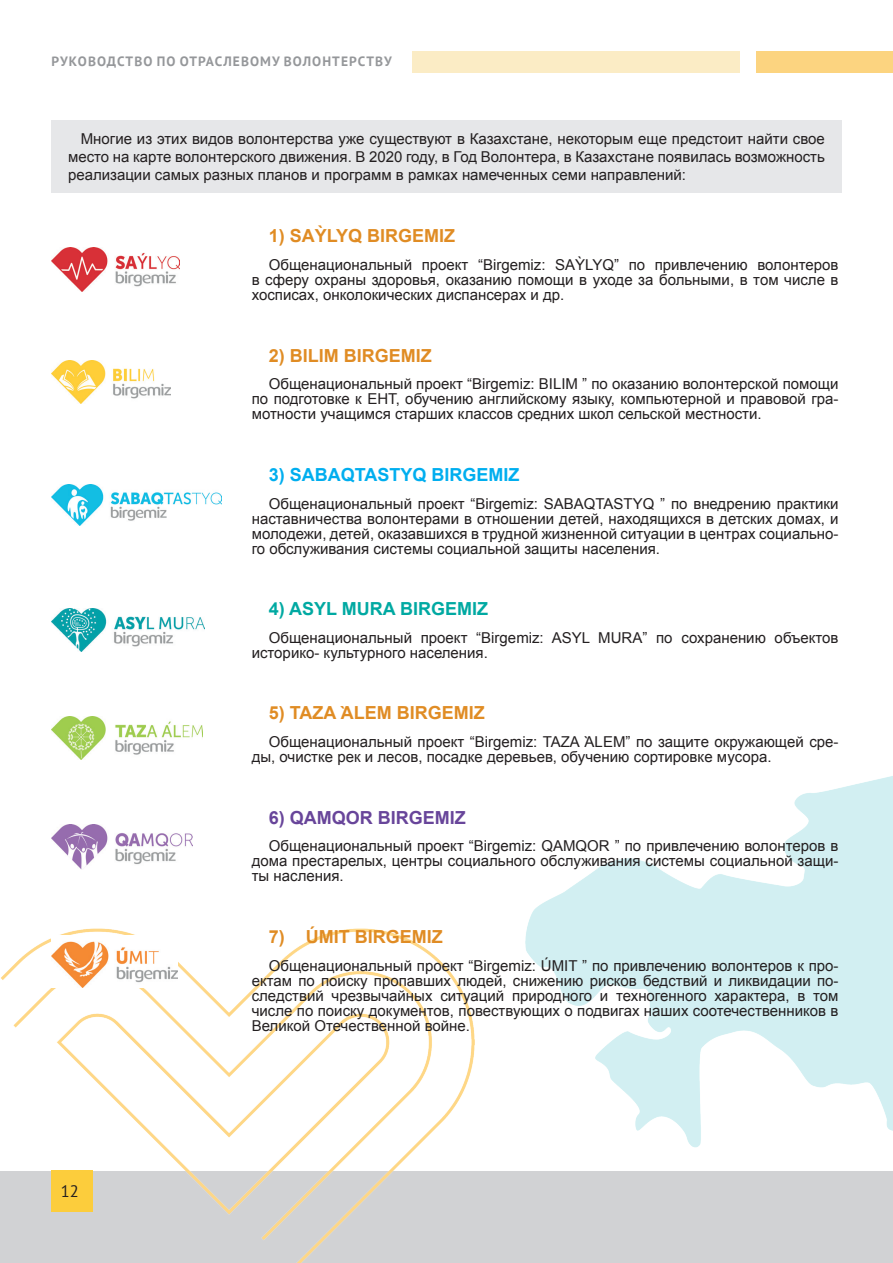
<style>
.page{position:relative;width:893px;height:1263px;background:#fff}
.page>*{position:absolute;margin:0;border:0;box-sizing:border-box;transform-origin:0 0}
.t1{font:700 18px "Arial";color:#e08c24}
.t2{font:700 18px "Arial";color:#00aeef}
.t3{font:700 18px "Arial";color:#00a9a2}
.t4{font:700 18px "Arial";color:#68459a}
.t5{font:16.5px "PT Sans";color:#231f20}
.t6{font:15px/15px "Arial";color:#231f20;text-align:justify}
.t7{font:700 13.5px "PT Sans";letter-spacing:.08em;color:#95979a}
</style>
<div class="page">
<div style="left:1px;top:1171px;width:892px;height:91px;background:#d1d2d4"></div>
<img style="left:0;top:928px;width:474px;height:334px">
<div style="left:413px;top:51px;width:327px;height:21px;background:#fbecc5"></div>
<div style="left:756px;top:51px;width:137px;height:21px;background:#fcd480"></div>
<img style="left:525px;top:776px;width:368px;height:372px">
<div style="left:51px;top:120px;width:791px;height:72px;background:#e6e7e9"></div>
<img style="left:51px;top:247px;width:128px;height:45px">
<img style="left:51px;top:361px;width:120px;height:43px">
<img style="left:51px;top:484px;width:170px;height:41px">
<img style="left:51px;top:608px;width:153px;height:44px">
<img style="left:51px;top:717px;width:151px;height:43px">
<img style="left:51px;top:825px;width:141px;height:44px">
<img style="left:51px;top:936px;width:127px;height:52px">
<p class="t7" style="left:52px;top:53px;width:342px">РУКОВОДСТВО ПО ОТРАСЛЕВОМУ ВОЛОНТЕРСТВУ</p>
<p class="t6" style="left:68px;top:130px;width:758px;line-height:18px;text-indent:13px">Многие из этих видов волонтерства уже существуют в Казахстане, некоторым еще предстоит найти свое место на карте волонтерского движения. В 2020 году, в Год Волонтера, в Казахстане появилась возможность реализации самых разных планов и программ в рамках намеченных семи направлений:</p>
<p class="t1" style="left:269px;top:224px;width:188px">1) SAỲLYQ BIRGEMIZ</p>
<p class="t6" style="left:252px;top:257px;width:588px;text-indent:17px">Общенациональный проект “Birgemiz: SAỲLYQ” по привлечению волонтеров в сферу охраны здоровья, оказанию помощи в уходе за больными, в том числе в хосписах, онколокических диспансерах и др.</p>
<p class="t1" style="left:269px;top:343px;width:165px">2) BILIM BIRGEMIZ</p>
<p class="t6" style="left:252px;top:377px;width:588px;text-indent:17px">Общенациональный проект “Birgemiz: BILIM ” по оказанию волонтерской помощи по подготовке к ЕНТ, обучению английскому языку, компьютерной и правовой гра&shy;мотности учащимся старших классов средних школ сельской местности.</p>
<p class="t2" style="left:269px;top:462px;width:252px">3) SABAQTASTYQ BIRGEMIZ</p>
<p class="t6" style="left:252px;top:496px;width:588px;text-indent:17px">Общенациональный проект “Birgemiz: SABAQTASTYQ ” по внедрению практики наставничества волонтерами в отношении детей, находящихся в детских домах, и молодежи, детей, оказавшихся в трудной жизненной ситуации в центрах социально&shy;го обслуживания системы социальной защиты населения.</p>
<p class="t3" style="left:269px;top:597px;width:221px">4) ASYL MURA BIRGEMIZ</p>
<p class="t6" style="left:252px;top:630px;width:588px;text-indent:17px">Общенациональный проект “Birgemiz: ASYL MURA” по сохранению объектов историко- культурного населения.</p>
<p class="t1" style="left:269px;top:701px;width:217px">5) TAZA ᾺLEM BIRGEMIZ</p>
<p class="t6" style="left:252px;top:734px;width:588px;text-indent:17px">Общенациональный проект “Birgemiz: TAZA ᾺLEM” по защите окружающей сре&shy;ды, очистке рек и лесов, посадке деревьев, обучению сортировке мусора.</p>
<p class="t4" style="left:269px;top:805px;width:199px">6) QAMQOR BIRGEMIZ</p>
<p class="t6" style="left:252px;top:839px;width:588px;text-indent:17px">Общенациональный проект “Birgemiz: QAMQOR ” по привлечению волонтеров в дома престарелых, центры социального обслуживания системы социальной защи&shy;ты насления.</p>
<p class="t5" style="left:61px;top:1180px;width:19px">12</p>
<p class="t1" style="left:269px;top:925px;width:175px">7) ÚMIT BIRGEMIZ</p>
<p class="t6" style="left:252px;top:958px;width:588px;text-indent:17px">Общенациональный проект “Birgemiz: ÚMIT ” по привлечению волонтеров к про&shy;ектам по поиску пропавших людей, снижению рисков бедствий и ликвидации по&shy;следствий чрезвычайных ситуаций природного и техногенного характера, в том числе по поиску документов, повествующих о подвигах наших соотечественников в Великой Отечественной войне.</p>
</div>
